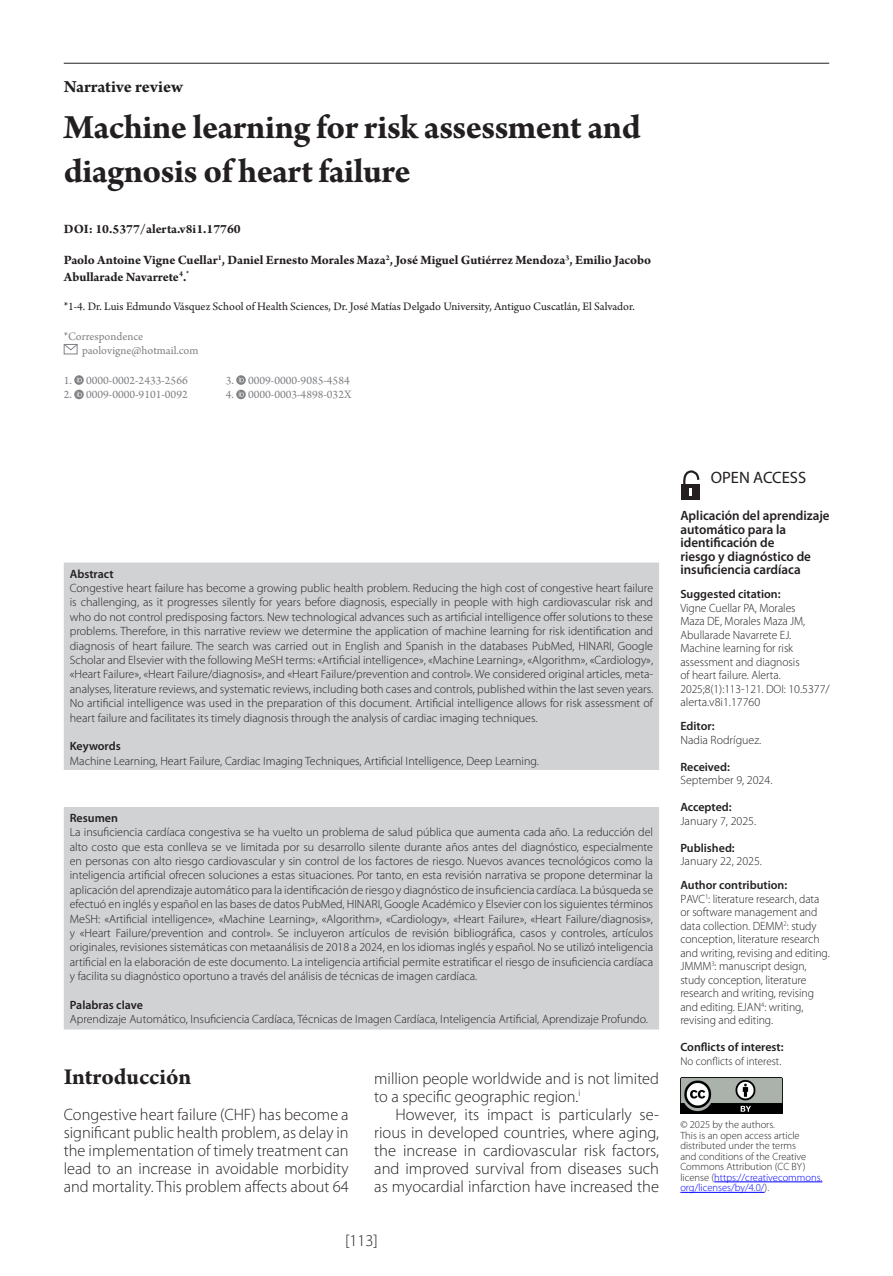
<style>
.page{position:relative;width:893px;height:1276px;background:#fff}
.page>*{position:absolute;margin:0;border:0;box-sizing:border-box;transform-origin:0 0}
.Titulo_de_Articulo{font:700 36px/43.2px "Arno Pro";letter-spacing:-.015em;color:#231f20}
.TITULO{font:700 24px "Arno Pro";color:#231f20}
.Nombre_de_Seccion{font:700 18px "Arno Pro";letter-spacing:-.005em;color:#231f20}
.Primer_parrafo{font:300 16.5px/18px "Myriad Pro";color:#231f20;text-align:justify}
.Segundo_parrafo{font:300 16.5px/18px "Myriad Pro";color:#231f20;text-align:justify}
.ACCESO_ABIERTO{font:16.5px "Myriad Pro";color:#231f20}
.Autor_Autores{font:700 13.5px/16.2px "Arno Pro";letter-spacing:-.005em;color:#231f20}
.Titulo_ingles{font:600 13.5px/13.5px "Myriad Pro";color:#231f20}
.DOI{font:700 13.5px "Arno Pro";color:#231f20}
.Cuerpo{font:300 12px/14.4px "Myriad Pro";color:#231f20;text-align:justify}
.Cuerpo_texto{font:300 12px/13.5px "Myriad Pro";letter-spacing:-.005em;color:#231f20}
.Afiliacion{font:12px "Arno Pro";color:#231f20}
.Cuerpo_Ingles{font:300 12px "Myriad Pro";color:#231f20}
.ORCID{font:12px "Arno Pro";color:#808285}
.Titulos{font:600 12px "Myriad Pro";color:#231f20}
.Correspondencia{font:12px/14.4px "Arno Pro";color:#808285}
.Subtitulo{font:600 12px "Myriad Pro";color:#231f20}
.Cuerpo_texto-2{font:600 12px "Myriad Pro";color:#231f20}
.Titulos-2{font:300 12px "Myriad Pro";color:#231f20}
.Cuerpo-2{font:600 12px "Myriad Pro";color:#231f20}
.Cuerpo_texto-3{font:300 11.4px "Myriad Pro";color:#231f20}
.Copyright{font:300 10.5px/10.5px "Myriad Pro";color:#231f20}
.s1{color:#d1d2d4}
.s2{color:#00f}
</style>
<div class="page">
<hr style="left:64px;top:63px;width:765px;height:1px;background:#231f20">
<div style="left:64px;top:344px;width:13px;height:10px;border:1px solid #808285"></div>
<svg style="left:63px;top:344px;width:15px;height:7px"></svg>
<svg style="left:74px;top:375px;width:10px;height:24px"></svg>
<svg style="left:236px;top:375px;width:10px;height:24px"></svg>
<div style="left:64px;top:562px;width:595px;height:467px;background:#d1d2d4"></div>
<div style="left:64px;top:771px;width:595px;height:36px;background:#fff"></div>
<hr style="left:714px;top:1181px;width:108px;height:1px;background:#00f">
<hr style="left:680px;top:1192px;width:85px;height:1px;background:#00f">
<img style="left:680px;top:1077px;width:102px;height:36px">
<div style="left:681px;top:484px;width:19px;height:16px;background:#231f20"></div>
<svg style="left:683px;top:471px;width:17px;height:24px"></svg>
<p class="Nombre_de_Seccion" style="left:64px;top:77px;width:121px">Narrative review</p>
<p class="Titulo_de_Articulo" style="left:64px;top:108px;width:578px">Machine learning for risk assessment and diagnosis of heart failure</p>
<p class="DOI" style="left:64px;top:221px;width:179px">DOI: 10.5377/alerta.v8i1.17760</p>
<p class="Autor_Autores" style="left:64px;top:253px;width:589px">Paolo Antoine Vigne Cuellar<sup>1</sup>, Daniel Ernesto Morales Maza<sup>2</sup>, José Miguel Gutiérrez Mendoza<sup>3</sup>, Emilio Jacobo<br>Abullarade Navarrete<sup>4</sup>.<sup>*</sup></p>
<p class="Afiliacion" style="left:64px;top:300px;width:573px">*1-4. Dr. Luis Edmundo Vásquez School of Health Sciences, Dr. José Matías Delgado University, Antiguo Cuscatlán, El Salvador.</p>
<p class="Correspondencia" style="left:82px;top:330px;width:118px;text-indent:-18px">*Correspondence paolovigne@hotmail.com</p>
<p class="ORCID" style="left:64px;top:373px;width:125px">1. 0000-0002-2433-2566</p>
<p class="ORCID" style="left:226px;top:373px;width:125px">3. 0009-0000-9085-4584</p>
<p class="ORCID" style="left:64px;top:388px;width:125px">2. 0009-0000-9101-0092</p>
<p class="ORCID" style="left:226px;top:388px;width:127px">4. 0000-0003-4898-032X</p>
<p class="Subtitulo" style="left:70px;top:566px;width:45px">Abstract</p>
<p class="Cuerpo" style="left:70px;top:580px;width:585px">Congestive heart failure has become a growing public health problem. Reducing the high cost of congestive heart failure is challenging, as it progresses silently for years before diagnosis, especially in people with high cardiovascular risk and who do not control predisposing factors. New technological advances such as artificial intelligence offer solutions to these problems. Therefore, in this narrative review we determine the application of machine learning for risk identification and diagnosis of heart failure. The search was carried out in English and Spanish in the databases PubMed, HINARI, Google Scholar and Elsevier with the following MeSH terms: «Artificial intelligence», «Machine Learning», «Algorithm», «Cardiology», «Heart Failure», «Heart Failure/diagnosis», and «Heart Failure/prevention and control». We considered original articles, meta&shy;analyses, literature reviews, and systematic reviews, including both cases and controls, published within the last seven years.<br>No artificial intelligence was used in the preparation of this document. Artificial intelligence allows for risk assessment of heart failure and facilitates its timely diagnosis through the analysis of cardiac imaging techniques.</p>
<p class="Subtitulo" style="left:70px;top:738px;width:52px">Keywords</p>
<p class="Cuerpo_Ingles" style="left:70px;top:753px;width:471px">Machine Learning, Heart Failure, Cardiac Imaging Techniques, Artificial Intelligence, Deep Learning.</p>
<p class="Subtitulo" style="left:70px;top:810px;width:50px">Resumen</p>
<p class="Cuerpo" style="left:70px;top:825px;width:585px">La insuficiencia cardíaca congestiva se ha vuelto un problema de salud pública que aumenta cada año. La reducción del alto costo que esta conlleva se ve limitada por su desarrollo silente durante años antes del diagnóstico, especialmente en personas con alto riesgo cardiovascular y sin control de los factores de riesgo. Nuevos avances tecnológicos como la inteligencia artificial ofrecen soluciones a estas situaciones. Por tanto, en esta revisión narrativa se propone determinar la aplicación del aprendizaje automático para la identificación de riesgo y diagnóstico de insuficiencia cardíaca. La búsqueda se efectuó en inglés y español en las bases de datos PubMed, HINARI, Google Académico y Elsevier con los siguientes términos MeSH: «Artificial intelligence», «Machine Learning», «Algorithm», «Cardiology», «Heart Failure», «Heart Failure/diagnosis», y «Heart Failure/prevention and control». Se incluyeron artículos de revisión bibliográfica, casos y controles, artículos originales, revisiones sistemáticas con metaanálisis de 2018 a 2024, en los idiomas inglés y español. No se utilizó inteligencia artificial en la elaboración de este documento. La inteligencia artificial permite estratificar el riesgo de insuficiencia cardíaca y facilita su diagnóstico oportuno a través del análisis de técnicas de imagen cardíaca.</p>
<p class="Cuerpo-2" style="left:70px;top:997px;width:77px">Palabras clave<span class="s1">.</span></p>
<p class="Cuerpo" style="left:70px;top:1012px;width:580px">Aprendizaje Automático, Insuficiencia Cardíaca, Técnicas de Imagen Cardíaca, Inteligencia Artificial, Aprendizaje Profundo.</p>
<p class="TITULO" style="left:64px;top:1062px;width:129px">Introducción</p>
<p class="Primer_parrafo" style="left:64px;top:1105px;width:286px">Congestive heart failure (CHF) has become a significant public health problem, as delay in the implementation of timely treatment can lead to an increase in avoidable morbidity and mortality. This problem affects about 64</p>
<p class="Primer_parrafo" style="left:374px;top:1069px;width:286px">million people worldwide and is not limited to a specific geographic region.<sup>i</sup></p>
<p class="Segundo_parrafo" style="left:374px;top:1105px;width:286px;text-indent:21px">However, its impact is particularly se&shy;rious in developed countries, where aging, the increase in cardiovascular risk factors, and improved survival from diseases such as myocardial infarction have increased the</p>
<h3 class="Primer_parrafo" style="left:345px;top:1231px;width:34px">[113]</h3>
<p class="ACCESO_ABIERTO" style="left:711px;top:467px;width:97px">OPEN ACCESS</p>
<p class="Titulo_ingles" style="left:680px;top:508px;width:151px">Aplicación del aprendizaje automático para la identificación de<br>riesgo y diagnóstico de insuficiencia cardíaca</p>
<p class="Titulos" style="left:680px;top:586px;width:102px">Suggested citation:</p>
<p class="Cuerpo_texto" style="left:680px;top:601px;width:151px">Vigne Cuellar PA, Morales<br>Maza DE, Morales Maza JM,<br>Abullarade Navarrete EJ.<br>Machine learning for risk assessment and diagnosis<br>of heart failure. Alerta.<br>2025;8(1):113-121. DOI: 10.5377/ alerta.v8i1.17760</p>
<p class="Titulos" style="left:680px;top:718px;width:36px">Editor:</p>
<p class="Cuerpo_texto" style="left:680px;top:733px;width:83px">Nadia Rodríguez.</p>
<p class="Titulos" style="left:680px;top:759px;width:51px">Received:</p>
<p class="Titulos-2" style="left:680px;top:773px;width:94px">September 9, 2024.</p>
<p class="Titulos" style="left:680px;top:799px;width:53px">Accepted:</p>
<p class="Cuerpo_texto" style="left:680px;top:814px;width:77px">January 7, 2025.</p>
<p class="Titulos" style="left:680px;top:840px;width:56px">Published:</p>
<p class="Cuerpo_texto" style="left:680px;top:854px;width:83px">January 22, 2025.</p>
<p class="Titulos" style="left:680px;top:877px;width:108px">Author contribution:</p>
<p class="Cuerpo_texto" style="left:680px;top:892px;width:151px">PAVC<sup>1</sup>: literature research, data or software management and data collection. DEMM<sup>2</sup>: study conception, literature research and writing, revising and editing.<br>JMMM<sup>3</sup>: manuscript design, study conception, literature research and writing, revising and editing. EJAN<sup>4</sup>: writing, revising and editing.</p>
<p class="Cuerpo_texto-2" style="left:680px;top:1039px;width:105px">Conflicts of interest:</p>
<p class="Cuerpo_texto-3" style="left:680px;top:1054px;width:102px">No conflicts of interest.</p>
<p class="Copyright" style="left:680px;top:1119px;width:143px">© 2025 by the authors.<br>This is an open access article distributed under the terms<br>and conditions of the Creative<br>Commons Attribution (CC BY) license (<span class="s2">https://creativecommons. org/licenses/by/4.0/</span>).</p>
</div>
